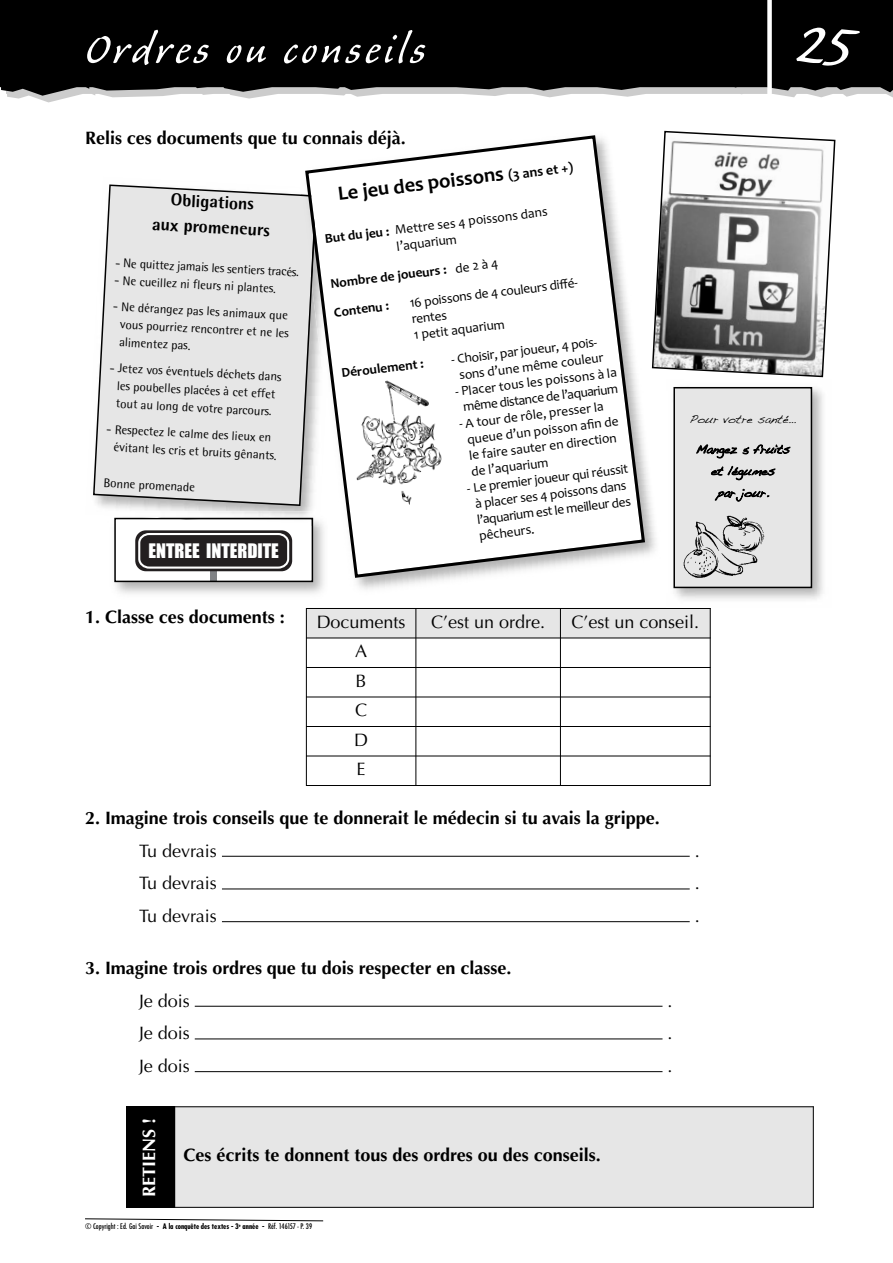
<style>
.page{position:relative;width:893px;height:1263px;background:#fff}
.page>*{position:absolute;margin:0;border:0;box-sizing:border-box;transform-origin:0 0}
.t1{font:52.5px "Caliban";letter-spacing:.075em;color:#fff}
.t2{font:700 20.4px "Candara";color:#000}
.t3{font:18.45px "Impact";color:#fff}
.t4{font:700 18px "Optima";color:#000}
.t5{font:18px/29.5px "Optima";color:#000;text-align:justify}
.t6{font:700 18px "Optima";color:#fff}
.t7{font:800 17.55px/25.2px "Rotis Semi Sans";color:#000;text-align:center}
.t8{font:13.5px/16.2px "Candara";color:#000}
.t9{font:700 13.5px/29px "Candara";color:#000}
.t10{font:12.6px/17.7px "Rotis Semi Sans";color:#000}
.t11{font:12.15px/21.8px "Handwriting Dakota";color:#000;text-align:center}
.t12{font:500 condensed 7.5px "Futura";color:#000}
.s1{font-size:14.1px}
.s2{font-weight:700}
.s3{font-weight:400}
</style>
<div class="page">
<svg style="left:0;top:0;width:893px;height:96px;background:#111"></svg>
<svg style="left:85px;top:1218px;width:239px;height:3px"></svg>
<div style="left:767px;top:0;width:5px;height:100px;background:#fff"></div>
<hr style="left:195px;top:1071px;width:467px;height:1px;background:#000">
<hr style="left:195px;top:1038px;width:467px;height:1px;background:#000">
<hr style="left:195px;top:1006px;width:467px;height:1px;background:#000">
<hr style="left:222px;top:921px;width:468px;height:1px;background:#000">
<hr style="left:222px;top:888px;width:468px;height:1px;background:#000">
<hr style="left:222px;top:856px;width:468px;height:1px;background:#000">
<div style="left:306px;top:608px;width:110px;height:30px;background:#e6e6e6"></div>
<div style="left:416px;top:608px;width:144px;height:30px;background:#e6e6e6"></div>
<div style="left:560px;top:608px;width:151px;height:30px;background:#e6e6e6"></div>
<hr style="left:306px;top:608px;width:1px;height:178px;background:#000">
<hr style="left:415px;top:608px;width:1px;height:178px;background:#000">
<hr style="left:560px;top:608px;width:1px;height:178px;background:#000">
<hr style="left:710px;top:608px;width:1px;height:178px;background:#000">
<hr style="left:306px;top:608px;width:405px;height:1px;background:#000">
<hr style="left:306px;top:638px;width:405px;height:1px;background:#000">
<hr style="left:306px;top:667px;width:405px;height:1px;background:#000">
<hr style="left:306px;top:697px;width:405px;height:1px;background:#000">
<hr style="left:306px;top:726px;width:405px;height:1px;background:#000">
<hr style="left:306px;top:756px;width:405px;height:1px;background:#000">
<hr style="left:306px;top:785px;width:405px;height:1px;background:#000">
<img style="left:673px;top:386px;width:150px;height:214px">
<div style="left:675px;top:388px;width:136px;height:199px;background:#e6e6e6"></div>
<div style="left:673px;top:387px;width:139px;height:201px;border:2px solid #000"></div>
<img style="left:683px;top:515px;width:82px;height:63px">
<div style="left:211px;top:564px;width:6px;height:17px;background:#808285"></div>
<div style="left:135px;top:530px;width:157px;height:41px;background:#231f20;border-radius:11px"></div>
<svg style="left:137px;top:532px;width:153px;height:38px"></svg>
<div style="left:114px;top:518px;width:199px;height:64px;border:2px solid #000"></div>
<img style="left:114px;top:511px;width:183px;height:15px">
<img style="left:157px;top:518px;width:15px;height:8px">
<img style="left:172px;top:518px;width:125px;height:8px">
<svg style="left:92px;top:184px;width:205px;height:323px;background:#e3e3e3"></svg>
<svg style="left:666px;top:130px;width:170px;height:248px"></svg>
<img style="left:297px;top:130px;width:369px;height:467px">
<img style="left:300px;top:187px;width:3px;height:213px">
<img style="left:301px;top:194px;width:2px;height:93px">
<img style="left:301px;top:195px;width:2px;height:87px">
<svg style="left:303px;top:134px;width:344px;height:445px"></svg>
<img style="left:344px;top:372px;width:105px;height:141px">
<div style="left:127px;top:1106px;width:48px;height:102px;background:#000"></div>
<div style="left:175px;top:1106px;width:639px;height:102px;background:#e6e6e6"></div>
<hr style="left:813px;top:1106px;width:1px;height:102px;background:#000">
<hr style="left:127px;top:1106px;width:687px;height:1px;background:#000">
<hr style="left:127px;top:1207px;width:687px;height:1px;background:#000">
<div style="left:796px;top:26px;width:64px;height:42px;background:#000"></div>
<h1 class="t1" style="left:85px;top:31px;width:342px">Ordres ou conseils</h1>
<h3 class="t4" style="left:85px;top:131px;width:322px">Relis ces documents que tu connais déjà.</h3>
<p class="t7" style="left:154px;top:188px;width:120px;rotate:3deg">Obligations<br>aux promeneurs</p>
<p class="t10" style="left:116px;top:253px;width:186px;rotate:3deg">- Ne quittez jamais les sentiers tracés.</p>
<p class="t10" style="left:115px;top:271px;width:163px;rotate:3deg">- Ne cueillez ni fleurs ni plantes.</p>
<p class="t10" style="left:122px;top:298px;width:170px;text-indent:-8px;rotate:3deg">- Ne dérangez pas les animaux que vous pourriez rencontrer et ne les alimentez pas.</p>
<p class="t10" style="left:110px;top:359px;width:174px;text-align:center;rotate:3deg">- Jetez vos éventuels déchets dans les poubelles placées à cet effet tout au long de votre parcours.</p>
<p class="t10" style="left:115px;top:420px;width:165px;text-indent:-8px;rotate:3deg">- Respectez le calme des lieux en évitant les cris et bruits gênants.</p>
<p class="t10" style="left:104px;top:474px;width:93px;rotate:3deg">Bonne promenade</p>
<h3 class="t3" style="left:148px;top:536px;width:132px">ENTREE INTERDITE</h3>
<h2 class="t2" style="left:336px;top:181px;width:238px;rotate:-7deg">Le jeu des poissons <span class="s1">(3 ans et +)</span></h2>
<p class="t8" style="left:394px;top:222px;width:155px;text-indent:-70px;rotate:-7deg"><span class="s2">But du jeu :</span> Mettre ses 4 poissons dans l’aquarium</p>
<p class="t9" style="left:329px;top:269px;width:170px;rotate:-7deg">Nombre de joueurs : <span class="s3">de 2 à 4<br></span>Contenu :</p>
<p class="t8" style="left:409px;top:295px;width:170px;rotate:-7deg">16 poissons de 4 couleurs diff é&shy;rentes<br>1 petit aquarium</p>
<p class="t9" style="left:340px;top:358px;width:84px;rotate:-7deg">Déroulement :</p>
<p class="t8" style="left:450px;top:351px;width:153px;text-align:center;rotate:-7deg">- Choisir, par joueur, 4 pois&shy;sons d’une même couleur</p>
<p class="t8" style="left:454px;top:383px;width:164px;text-align:center;rotate:-7deg">- Placer tous les poissons à la même distance de l’aquarium</p>
<p class="t8" style="left:464px;top:415px;width:154px;text-indent:-6px;rotate:-7deg">- A tour de rôle, presser la queue d’un poisson afi n de le faire sauter en direction de l’aquarium</p>
<p class="t8" style="left:472px;top:479px;width:158px;text-indent:-6px;rotate:-7deg">- Le premier joueur qui réussit à placer ses 4 poissons dans l’aquarium est le meilleur des pêcheurs.</p>
<p class="t11" style="left:689px;top:408px;width:108px">Pour votre santé…</p>
<p class="t11" style="left:696px;top:438px;width:96px">Mangez 5 fruits et légumes<br>par jour.</p>
<h3 class="t4" style="left:85px;top:610px;width:201px">1. Classe ces documents :</h3>
<h3 class="t5" style="left:317px;top:608px;width:90px">Documents</h3>
<h3 class="t5" style="left:431px;top:608px;width:115px">C’est un ordre.</h3>
<h3 class="t5" style="left:571px;top:608px;width:129px">C’est un conseil.</h3>
<h3 class="t5" style="left:354px;top:638px;width:16px">A B C D E</h3>
<h3 class="t4" style="left:85px;top:810px;width:576px">2. Imagine trois conseils que te donnerait le médecin si tu avais la grippe.</h3>
<h3 class="t5" style="left:139px;top:837px;width:79px">Tu devrais</h3>
<h3 class="t5" style="left:695px;top:837px;width:7px">.</h3>
<h3 class="t5" style="left:139px;top:870px;width:79px">Tu devrais</h3>
<h3 class="t5" style="left:695px;top:870px;width:7px">.</h3>
<h3 class="t5" style="left:139px;top:903px;width:79px">Tu devrais</h3>
<h3 class="t5" style="left:695px;top:903px;width:7px">.</h3>
<h3 class="t4" style="left:85px;top:960px;width:428px">3. Imagine trois ordres que tu dois respecter en classe.</h3>
<h3 class="t5" style="left:139px;top:987px;width:52px">Je dois</h3>
<h3 class="t5" style="left:667px;top:987px;width:7px">.</h3>
<h3 class="t5" style="left:139px;top:1020px;width:52px">Je dois</h3>
<h3 class="t5" style="left:667px;top:1020px;width:7px">.</h3>
<h3 class="t5" style="left:139px;top:1053px;width:52px">Je dois</h3>
<h3 class="t5" style="left:667px;top:1053px;width:7px">.</h3>
<h3 class="t6" style="left:142px;top:1196px;width:80px;rotate:-90deg">RETIENS !</h3>
<h3 class="t4" style="left:184px;top:1148px;width:419px">Ces écrits te donnent tous des ordres ou des conseils.</h3>
<p class="t12" style="left:85px;top:1222px;width:229px">© Copyright : Ed. Gai Savoir <span class="s2">- A la conquête des textes - 3</span><sup>e</sup> <span class="s2">année -</span> Réf. 146157 - P. 39</p>
</div>
